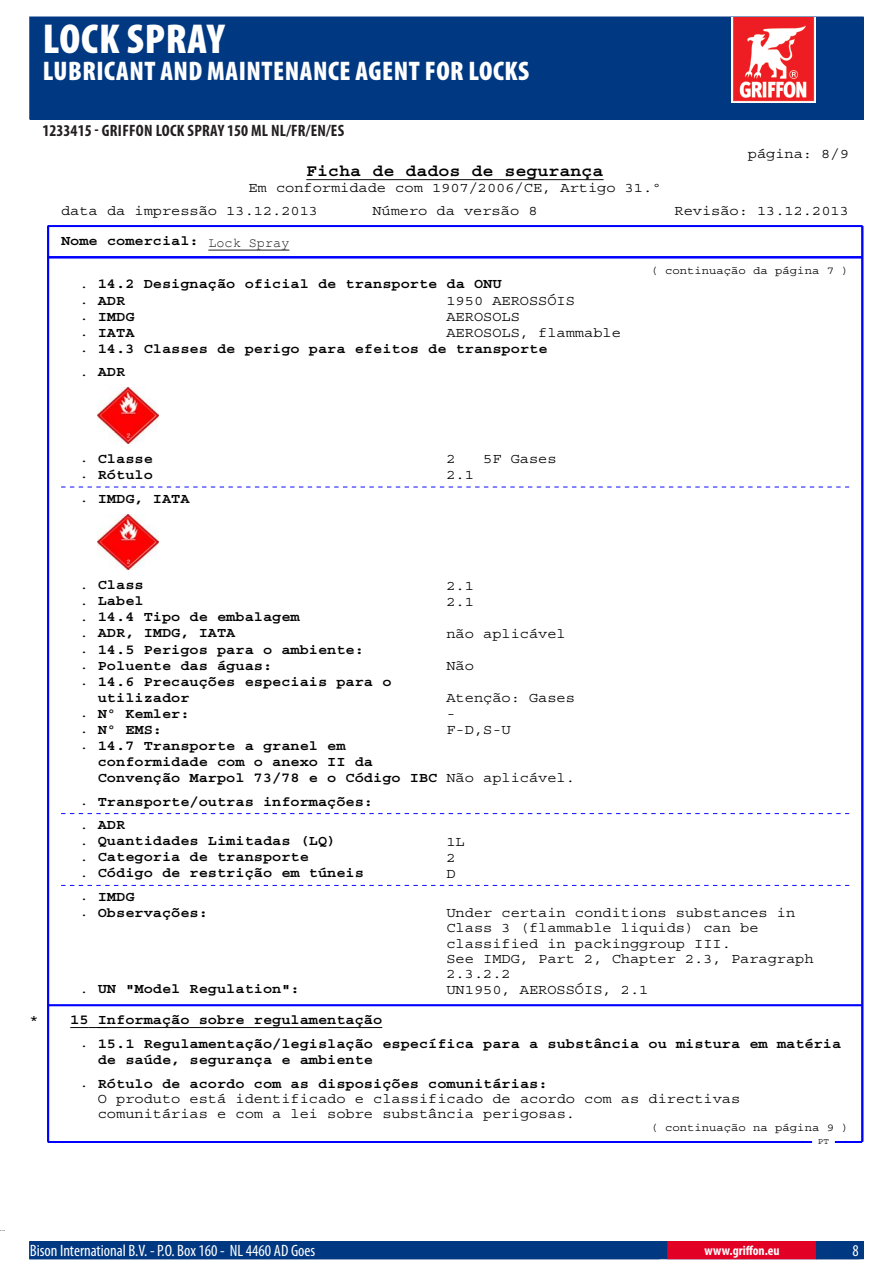
<style>
.page{position:relative;width:893px;height:1263px;background:#fff}
.page>*{position:absolute;margin:0;border:0;box-sizing:border-box;transform-origin:0 0}
.PageHeader{font:900 condensed 42px "Myriad Pro";letter-spacing:.02em;color:#fff}
.PageSubheader{font:900 condensed 27px "Myriad Pro";letter-spacing:.02em;color:#fff}
.t1{font:700 16.8px "Courier";color:#000;scale:1.09 1}
.ContactData{font:condensed 16.5px "Myriad Pro";color:#fff}
.TOCItem{font:700 condensed 16.5px "Myriad Pro";letter-spacing:.02em;color:#231f20}
.t2{font:700 14.1px/16px "Courier";color:#000;scale:1.09 1}
.t3{font:14.1px/15px "Courier";color:#000;scale:1.09 1}
.URL{font:700 condensed 13.5px "Myriad Pro";letter-spacing:.015em;color:#fff}
.MSDS_Text{font:13.5px "Courier New";color:#231f20}
.t4{font:11.25px "Courier";color:#000;scale:1.09 1}
.t5{font:8.4px "Courier";color:#000;scale:1.09 1}
.s1{font-weight:400}
</style>
<div class="page">
<hr style="left:306px;top:179px;width:298px;height:1px;background:#000">
<hr style="left:48px;top:226px;width:814px;height:1px;background:#00f">
<hr style="left:48px;top:226px;width:1px;height:31px;background:#00f">
<hr style="left:862px;top:226px;width:1px;height:31px;background:#00f">
<img style="left:98px;top:388px;width:61px;height:55px">
<svg style="left:61px;top:487px;width:788px;height:1px"></svg>
<img style="left:98px;top:514px;width:61px;height:56px">
<svg style="left:61px;top:813px;width:788px;height:1px"></svg>
<svg style="left:61px;top:885px;width:788px;height:1px"></svg>
<hr style="left:48px;top:1005px;width:814px;height:1px;background:#00f">
<svg style="left:70px;top:1027px;width:28px;height:1px"></svg>
<hr style="left:98px;top:1027px;width:284px;height:1px;background:#000">
<hr style="left:48px;top:257px;width:814px;height:1px;background:#00f">
<hr style="left:48px;top:1141px;width:814px;height:1px;background:#00f">
<hr style="left:48px;top:1142px;width:814px;height:1px;background:#00f">
<svg style="left:812px;top:1141px;width:22px;height:2px"></svg>
<hr style="left:48px;top:257px;width:1px;height:884px;background:#00f">
<hr style="left:862px;top:257px;width:1px;height:884px;background:#00f">
<div style="left:30px;top:17px;width:833px;height:102px;background:#003882"></div>
<img style="left:731px;top:17px;width:85px;height:85px">
<hr style="left:208px;top:250px;width:81px;height:1px;background:#231f20">
<div style="left:30px;top:1242px;width:833px;height:17px;background:#003882"></div>
<div style="left:29px;top:1241px;width:835px;height:18px;border:1px solid #003882"></div>
<div style="left:668px;top:1242px;width:148px;height:17px;background:#e20025"></div>
<div style="left:667px;top:1241px;width:150px;height:18px;border:1px solid #e20025"></div>
<p class="PageHeader" style="left:43px;top:12px;width:183px">LOCK SPRAY</p>
<p class="PageSubheader" style="left:43px;top:53px;width:487px">LUBRICANT AND MAINTENANCE AGENT FOR LOCKS</p>
<p class="TOCItem" style="left:43px;top:120px;width:303px">1233415 - Griffon Lock Spray 150 ml NL/FR/EN/ES</p>
<p class="t3" style="left:748px;top:146px;width:94px">página: 8/9</p>
<p class="t1" style="left:306px;top:162px;width:274px">Ficha de dados de segurança</p>
<p class="t3" style="left:61px;top:177px;width:552px;line-height:22.6px;text-indent:187px">Em conformidade com 1907/2006/CE, Artigo 31.º data da impressão 13.12.2013</p>
<p class="t3" style="left:372px;top:203px;width:153px">Número da versão 8</p>
<p class="t3" style="left:674px;top:203px;width:161px">Revisão: 13.12.2013</p>
<p class="t2" style="left:61px;top:233px;width:212px">Nome comercial: Lockspray</p>
<p class="MSDS_Text" style="left:208px;top:234px;width:82px">Lock Spray</p>
<p class="t2" style="left:79px;top:276px;width:389px"><span class="s1">.</span> 14.2 Designação oficial de transporte da ONU <span class="s1">.</span> ADR</p>
<p class="t3" style="left:446px;top:293px;width:119px">1950 AEROSSÓIS</p>
<p class="t2" style="left:79px;top:309px;width:52px"><span class="s1">.</span> IMDG</p>
<p class="t3" style="left:446px;top:309px;width:69px">AEROSOLS</p>
<p class="t2" style="left:79px;top:325px;width:52px"><span class="s1">.</span> IATA</p>
<p class="t2" style="left:79px;top:325px;width:498px;text-indent:367px"><span class="s1">AEROSOLS, flammable .</span> 14.3 Classes de perigo para efeitos de transporte</p>
<p class="t2" style="left:79px;top:364px;width:44px"><span class="s1">.</span> ADR</p>
<p class="t2" style="left:79px;top:451px;width:69px"><span class="s1">.</span> Classe</p>
<p class="t3" style="left:446px;top:452px;width:10px">2</p>
<p class="t3" style="left:483px;top:452px;width:69px">5F Gases</p>
<p class="t2" style="left:79px;top:467px;width:69px"><span class="s1">.</span> Rótulo</p>
<p class="t3" style="left:446px;top:468px;width:27px">2.1</p>
<p class="t2" style="left:79px;top:491px;width:103px"><span class="s1">.</span> IMDG, IATA</p>
<p class="t2" style="left:79px;top:577px;width:60px"><span class="s1">.</span> Class</p>
<p class="t3" style="left:446px;top:578px;width:27px">2.1</p>
<p class="t2" style="left:79px;top:593px;width:60px"><span class="s1">.</span> Label</p>
<p class="t3" style="left:446px;top:594px;width:27px">2.1</p>
<p class="t2" style="left:79px;top:609px;width:204px"><span class="s1">.</span> 14.4 Tipo de embalagem <span class="s1">.</span> ADR, IMDG, IATA</p>
<p class="t3" style="left:446px;top:626px;width:111px">não aplicável</p>
<p class="t2" style="left:79px;top:641px;width:263px"><span class="s1">.</span> 14.5 Perigos para o ambiente: <span class="s1">.</span> Poluente das águas:</p>
<p class="t2" style="left:98px;top:674px;width:271px;text-indent:-18px"><span class="s1">.</span> 14.6 Precauções especiais para o utilizador</p>
<p class="t3" style="left:446px;top:658px;width:27px">Não</p>
<p class="t3" style="left:446px;top:691px;width:119px">Atenção: Gases</p>
<p class="t4" style="left:651px;top:265px;width:183px">( continuação da página 7 )</p>
<p class="t2" style="left:79px;top:706px;width:103px"><span class="s1">.</span> Nº Kemler:</p>
<p class="t3" style="left:446px;top:707px;width:10px">-</p>
<p class="t2" style="left:79px;top:722px;width:77px"><span class="s1">.</span> Nº EMS:</p>
<p class="t3" style="left:446px;top:723px;width:60px">F-D,S-U</p>
<p class="t2" style="left:98px;top:738px;width:439px;text-indent:-18px"><span class="s1">.</span> 14.7 Transporte a granel em<br>conformidade com o anexo II da<br>Convenção Marpol 73/78 e o Código IBC <span class="s1">Não aplicável.</span></p>
<p class="t2" style="left:79px;top:790px;width:271px;line-height:23.5px"><span class="s1">.</span> Transporte/outras informações: <span class="s1">.</span> ADR</p>
<p class="t2" style="left:79px;top:833px;width:237px"><span class="s1">.</span> Quantidades Limitadas (LQ)</p>
<p class="t3" style="left:446px;top:834px;width:18px">1L</p>
<p class="t2" style="left:79px;top:849px;width:212px"><span class="s1">.</span> Categoria de transporte</p>
<p class="t3" style="left:446px;top:850px;width:10px">2</p>
<p class="t2" style="left:79px;top:865px;width:263px"><span class="s1">.</span> Código de restrição em túneis</p>
<p class="t3" style="left:446px;top:866px;width:10px">D</p>
<p class="t2" style="left:79px;top:889px;width:119px"><span class="s1">.</span> IMDG<br><span class="s1">.</span> Observações:</p>
<p class="t3" style="left:446px;top:906px;width:338px">Under certain conditions substances in<br>Class 3 (flammable liquids) can be classified in packinggroup III.<br>See IMDG, Part 2, Chapter 2.3, Paragraph<br>2.3.2.2</p>
<p class="t2" style="left:79px;top:981px;width:204px"><span class="s1">.</span> UN "Model Regulation":</p>
<p class="t3" style="left:446px;top:982px;width:187px">UN1950, AEROSSÓIS, 2.1</p>
<p class="t2" style="left:79px;top:1009px;width:700px;line-height:23.5px;text-indent:-50px"><span class="s1">*</span> 15 Informação sobre regulamentação<br><span class="s1">.</span> 15.1 Regulamentação/legislação específica para a substância ou mistura em matéria</p>
<p class="t2" style="left:79px;top:1048px;width:431px;line-height:23.5px;text-indent:18px">de saúde, segurança e ambiente<br><span class="s1">.</span> Rótulo de acordo com as disposições comunitárias:</p>
<p class="t3" style="left:98px;top:1092px;width:591px">O produto está identificado e classificado de acordo com as directivas comunitárias e com a lei sobre substância perigosas.</p>
<p class="t4" style="left:651px;top:1122px;width:183px">( continuação na página 9 )</p>
<p class="t5" style="left:818px;top:1137px;width:12px">PT</p>
<p class="ContactData" style="left:30px;top:1241px;width:287px">Bison International B.V. - P.O. Box 1 60 - NL 4460 AD Goes</p>
<p class="URL" style="left:704px;top:1242px;width:77px">www.griffon.eu</p>
</div>
